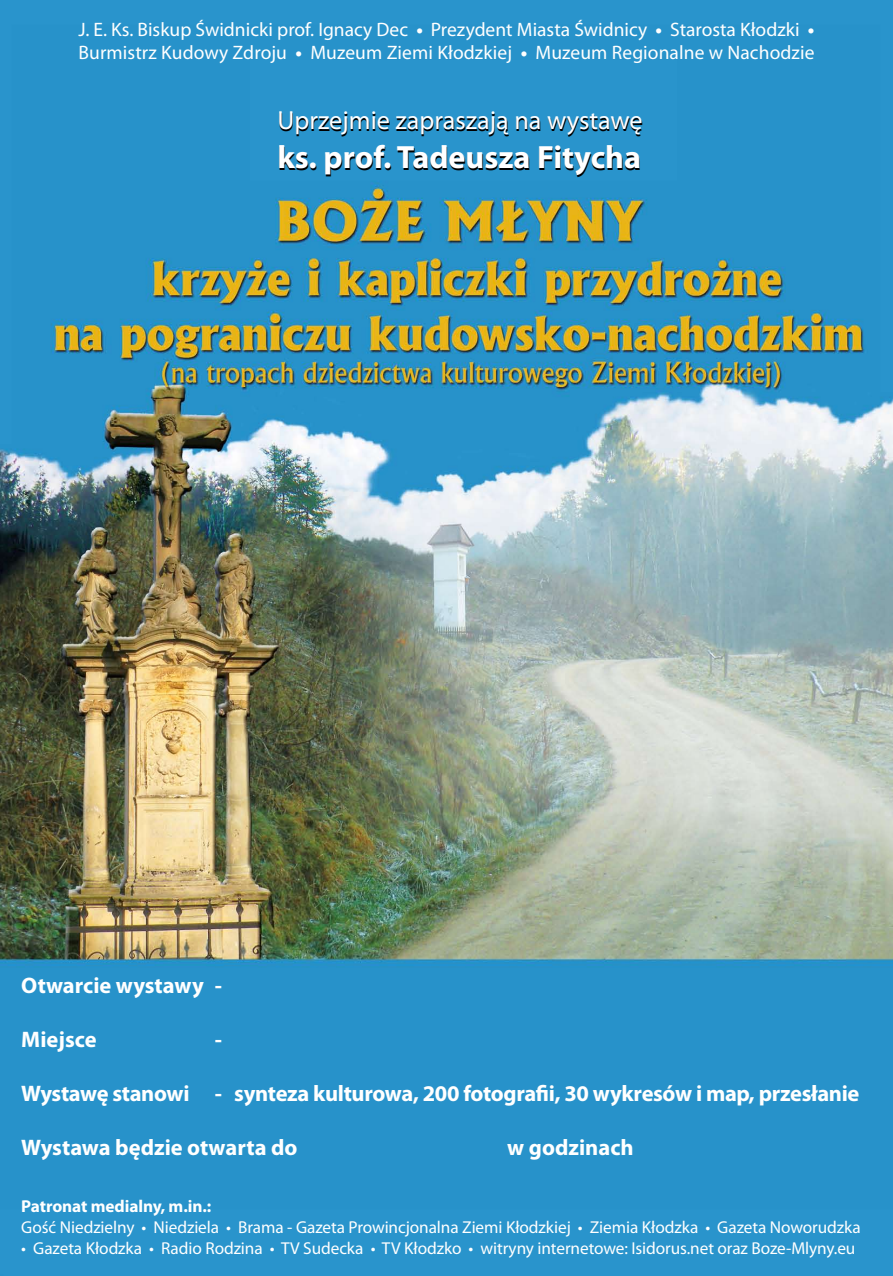
<style>
.page{position:relative;width:893px;height:1276px;background:#fff}
.page>*{position:absolute;margin:0;border:0;box-sizing:border-box;transform-origin:0 0}
.t1{font:700 32.25px "Myriad Pro";color:#fff}
.t2{font:26.25px "Myriad Pro";color:#fff}
.t3{font:700 22.5px "Myriad Pro";letter-spacing:-.015em;color:#fff}
.t4{font:19.5px/23.4px "Myriad Pro";letter-spacing:.005em;color:#fff}
.t5{font:17.25px "Myriad Pro";letter-spacing:-.005em;color:#fff}
.t6{font:700 17.25px "Myriad Pro";letter-spacing:-.005em;color:#fff}
.s1{font-weight:700}
</style>
<div class="page">
<img style="left:0;top:0;width:893px;height:1276px">
<p class="t4" style="left:78px;top:17px;width:738px">J. E. Ks. Biskup Świdnicki prof. Ignacy Dec <span class="s1">•</span> Prezydent Miasta Świdnicy <span class="s1">•</span> Starosta Kłodzki <span class="s1">•<br></span>Burmistrz Kudowy Zdroju <span class="s1">•</span> Muzeum Ziemi Kłodzkiej <span class="s1">•</span> Muzeum Regionalne w Nachodzie</p>
<h2 class="t2" style="left:277px;top:104px;width:367px">Uprzejmie zapraszają na wystawę</h2>
<h1 class="t1" style="left:277px;top:136px;width:365px">ks. prof. Tadeusza Fitycha</h1>
<h3 class="t3" style="left:21px;top:971px;width:202px">Otwarcie wystawy -</h3>
<h3 class="t3" style="left:21px;top:1025px;width:77px">Miejsce</h3>
<h3 class="t3" style="left:215px;top:1025px;width:9px">-</h3>
<h3 class="t3" style="left:21px;top:1079px;width:840px">Wystawę stanowi - synteza kulturowa, 200 fotografii, 30 wykresów i map, przesłanie</h3>
<h3 class="t3" style="left:21px;top:1133px;width:278px">Wystawa będzie otwarta do</h3>
<h3 class="t3" style="left:507px;top:1133px;width:128px">w godzinach</h3>
<p class="t6" style="left:21px;top:1195px;width:192px">Patronat medialny, m.in.:</p>
<p class="t5" style="left:21px;top:1216px;width:841px">Gość Niedzielny • Niedziela • Brama - Gazeta Prowincjonalna Ziemi Kłodzkiej • Ziemia Kłodzka • Gazeta Noworudzka</p>
<p class="t5" style="left:21px;top:1237px;width:836px">• Gazeta Kłodzka • Radio Rodzina • TV Sudecka • TV Kłodzko • witryny internetowe: Isidorus.net oraz Boze-Mlyny.eu</p>
</div>
